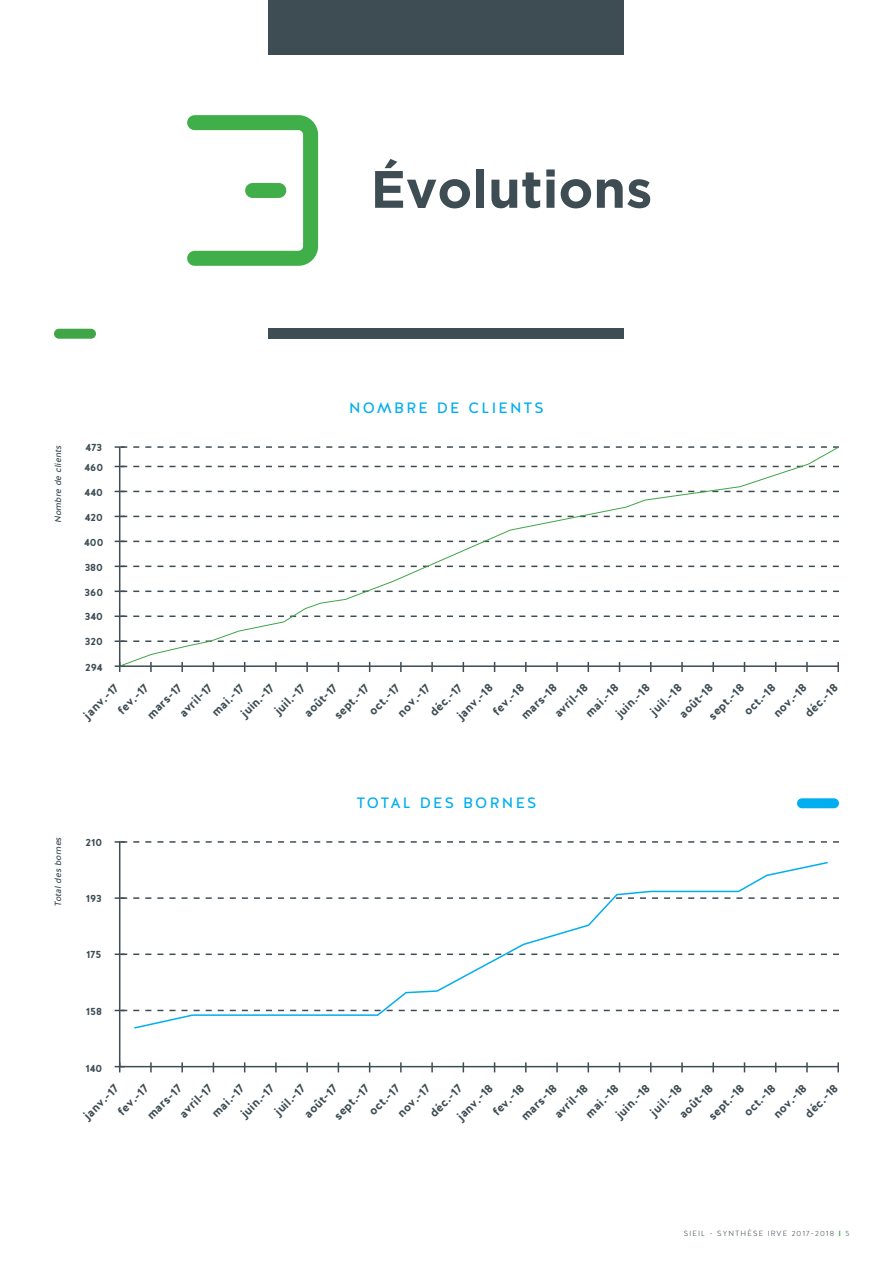
<style>
.page{position:relative;width:893px;height:1263px;background:#fff}
.page>*{position:absolute;margin:0;border:0;box-sizing:border-box;transform-origin:0 0}
.t1{font:700 52.5px "Gotham";color:#3e4d53}
.t2{font:15px "Halis R";letter-spacing:.15em;color:#00aeef}
.t3{font:700 12px/21px "Halis R";color:#3e4d53}
.t4{font:700 10.5px/19.4px "Halis R";color:#3e4d53}
.t5{font:italic 9px "Halis R";color:#3e4d53}
.t6{font:300 7.5px "Halis R";letter-spacing:.15em;color:#3e4d53}
.s1{font-weight:700;color:#40ae49}
</style>
<div class="page">
<svg style="left:187px;top:115px;width:132px;height:151px"></svg>
<div style="left:269px;top:0;width:355px;height:54px;background:#3e4d53"></div>
<div style="left:269px;top:328px;width:355px;height:11px;background:#3e4d53"></div>
<svg style="left:115px;top:662px;width:6px;height:10px"></svg>
<svg style="left:119px;top:446px;width:720px;height:221px"></svg>
<div style="left:54px;top:329px;width:42px;height:10px;background:#3fa547;border-radius:5px"></div>
<div style="left:797px;top:798px;width:42px;height:10px;background:#00aeef;border-radius:5px"></div>
<svg style="left:118px;top:843px;width:721px;height:225px"></svg>
<svg style="left:150px;top:1062px;width:2px;height:10px"></svg>
<svg style="left:181px;top:1062px;width:2px;height:10px"></svg>
<svg style="left:400px;top:1062px;width:2px;height:10px"></svg>
<svg style="left:431px;top:1062px;width:2px;height:10px"></svg>
<svg style="left:275px;top:1062px;width:2px;height:10px"></svg>
<svg style="left:306px;top:1062px;width:2px;height:10px"></svg>
<svg style="left:525px;top:1062px;width:2px;height:10px"></svg>
<svg style="left:556px;top:1062px;width:2px;height:10px"></svg>
<svg style="left:712px;top:1062px;width:2px;height:10px"></svg>
<svg style="left:681px;top:1062px;width:2px;height:10px"></svg>
<svg style="left:837px;top:1062px;width:2px;height:10px"></svg>
<svg style="left:806px;top:1062px;width:2px;height:10px"></svg>
<svg style="left:115px;top:841px;width:724px;height:2px"></svg>
<svg style="left:115px;top:897px;width:724px;height:2px"></svg>
<svg style="left:115px;top:953px;width:724px;height:2px"></svg>
<svg style="left:115px;top:1010px;width:724px;height:1px"></svg>
<svg style="left:115px;top:1062px;width:10px;height:10px"></svg>
<svg style="left:133px;top:861px;width:696px;height:169px"></svg>
<h1 class="t1" style="left:371px;top:159px;width:283px">Évolutions</h1>
<p class="t5" style="left:52px;top:523px;width:81px;rotate:-90deg">Nombre de clients</p>
<p class="t4" style="left:84px;top:438px;width:20px">473<br>460</p>
<p class="t4" style="left:85px;top:482px;width:20px">440</p>
<p class="t4" style="left:85px;top:507px;width:20px">420</p>
<p class="t4" style="left:84px;top:532px;width:21px">400</p>
<p class="t4" style="left:85px;top:557px;width:20px">380</p>
<p class="t4" style="left:85px;top:582px;width:20px">360</p>
<p class="t4" style="left:85px;top:607px;width:20px">340</p>
<p class="t4" style="left:85px;top:632px;width:20px">320</p>
<p class="t4" style="left:85px;top:658px;width:19px">294</p>
<p class="t2" style="left:349px;top:398px;width:196px">NOMBRE DE CLIENTS</p>
<p class="t3" style="left:98px;top:690px;width:39px;text-indent:-28px;rotate:-45deg">janv.-17 fev.-17</p>
<p class="t3" style="left:142px;top:709px;width:46px;rotate:-45deg">mars-17</p>
<p class="t3" style="left:329px;top:710px;width:46px;rotate:-45deg">sept.-17</p>
<p class="t3" style="left:363px;top:705px;width:40px;rotate:-45deg">oct.-17</p>
<p class="t3" style="left:392px;top:707px;width:43px;rotate:-45deg">nov.-17</p>
<p class="t3" style="left:424px;top:707px;width:42px;rotate:-45deg">déc.-17</p>
<p class="t3" style="left:174px;top:708px;width:43px;rotate:-45deg">avril-17</p>
<p class="t3" style="left:206px;top:707px;width:42px;rotate:-45deg">mai.-17</p>
<p class="t3" style="left:236px;top:707px;width:43px;rotate:-45deg">juin.-17</p>
<p class="t3" style="left:269px;top:705px;width:40px;rotate:-45deg">juil.-17</p>
<p class="t3" style="left:299px;top:708px;width:43px;rotate:-45deg">août-17</p>
<p class="t3" style="left:452px;top:710px;width:46px;rotate:-45deg">janv.-18</p>
<p class="t3" style="left:488px;top:705px;width:40px;rotate:-45deg">fev.-18</p>
<p class="t3" style="left:516px;top:710px;width:47px;rotate:-45deg">mars-18</p>
<p class="t3" style="left:674px;top:708px;width:44px;rotate:-45deg">août-18</p>
<p class="t3" style="left:703px;top:710px;width:47px;rotate:-45deg">sept.-18</p>
<p class="t3" style="left:738px;top:706px;width:41px;rotate:-45deg">oct.-18</p>
<p class="t3" style="left:768px;top:708px;width:44px;rotate:-45deg">nov.-18</p>
<p class="t3" style="left:799px;top:708px;width:43px;rotate:-45deg">déc.-18</p>
<p class="t3" style="left:549px;top:708px;width:44px;rotate:-45deg">avril-18</p>
<p class="t3" style="left:580px;top:708px;width:43px;rotate:-45deg">mai.-18</p>
<p class="t3" style="left:611px;top:708px;width:44px;rotate:-45deg">juin.-18</p>
<p class="t3" style="left:645px;top:706px;width:40px;rotate:-45deg">juil.-18</p>
<p class="t5" style="left:52px;top:907px;width:73px;rotate:-90deg">Total des bornes</p>
<p class="t4" style="left:85px;top:833px;width:18px">210</p>
<p class="t4" style="left:86px;top:888px;width:18px">193</p>
<p class="t4" style="left:86px;top:945px;width:17px">175</p>
<p class="t4" style="left:86px;top:1001px;width:18px">158</p>
<p class="t4" style="left:85px;top:1059px;width:18px">140</p>
<p class="t2" style="left:356px;top:793px;width:182px">TOTAL DES BORNES</p>
<p class="t3" style="left:98px;top:1090px;width:39px;text-indent:-28px;rotate:-45deg">janv.-17 fev.-17</p>
<p class="t3" style="left:142px;top:1110px;width:46px;rotate:-45deg">mars-17</p>
<p class="t3" style="left:329px;top:1110px;width:46px;rotate:-45deg">sept.-17</p>
<p class="t3" style="left:363px;top:1106px;width:40px;rotate:-45deg">oct.-17</p>
<p class="t3" style="left:392px;top:1108px;width:43px;rotate:-45deg">nov.-17</p>
<p class="t3" style="left:424px;top:1108px;width:42px;rotate:-45deg">déc.-17</p>
<p class="t3" style="left:174px;top:1108px;width:43px;rotate:-45deg">avril-17</p>
<p class="t3" style="left:206px;top:1108px;width:42px;rotate:-45deg">mai.-17</p>
<p class="t3" style="left:236px;top:1108px;width:43px;rotate:-45deg">juin.-17</p>
<p class="t3" style="left:269px;top:1106px;width:40px;rotate:-45deg">juil.-17</p>
<p class="t3" style="left:299px;top:1108px;width:43px;rotate:-45deg">août-17</p>
<p class="t3" style="left:452px;top:1111px;width:46px;rotate:-45deg">janv.-18</p>
<p class="t3" style="left:488px;top:1106px;width:40px;rotate:-45deg">fev.-18</p>
<p class="t3" style="left:516px;top:1111px;width:47px;rotate:-45deg">mars-18</p>
<p class="t3" style="left:549px;top:1109px;width:44px;rotate:-45deg">avril-18</p>
<p class="t3" style="left:703px;top:1111px;width:47px;rotate:-45deg">sept.-18</p>
<p class="t3" style="left:738px;top:1107px;width:41px;rotate:-45deg">oct.-18</p>
<p class="t3" style="left:768px;top:1108px;width:44px;rotate:-45deg">nov.-18</p>
<p class="t3" style="left:799px;top:1108px;width:43px;rotate:-45deg">déc.-18</p>
<p class="t3" style="left:611px;top:1109px;width:44px;rotate:-45deg">juin.-18</p>
<p class="t3" style="left:645px;top:1106px;width:40px;rotate:-45deg">juil.-18</p>
<p class="t3" style="left:580px;top:1108px;width:43px;rotate:-45deg">mai.-18</p>
<p class="t3" style="left:674px;top:1109px;width:44px;rotate:-45deg">août-18</p>
<p class="t6" style="left:684px;top:1229px;width:167px">SIEIL - SYNTHÈSE IRVE 2017-2018 <span class="s1">I</span> 5</p>
</div>
